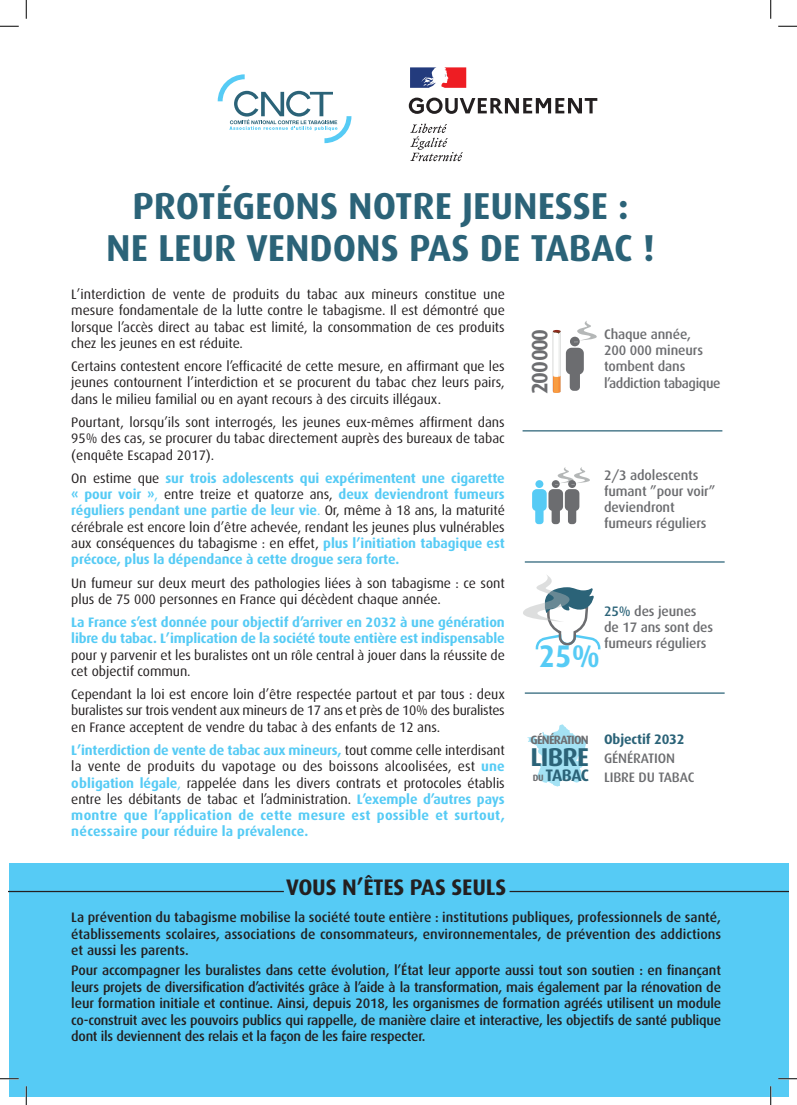
<style>
.page{position:relative;width:797px;height:1105px;background:#fff}
.page>*{position:absolute;margin:0;border:0;box-sizing:border-box;transform-origin:0 0}
.t1{font:700 37.5px/41.6px "Dax";color:#2b6378;text-align:center}
.t2{font:700 31.25px "Dax";color:#56cbf5;scale:.9 1}
.t3{font:700 25.88px "Dax";letter-spacing:-.03em;color:#2b6378}
.t4{font:700 22.5px "Dax";letter-spacing:-.01em;color:#231f20}
.t5{font:700 22.38px "Dax";letter-spacing:-.075em;color:#6c6d70;scale:.94 1}
.t6{font:700 16.62px "Dax";letter-spacing:-.035em;color:#2b6378}
.t7{font:13.75px/16.2px "Dax";letter-spacing:-.005em;color:#231f20;text-align:justify}
.t8{font:500 13.75px/16.5px "Dax";letter-spacing:-.02em;color:#231f20;text-align:justify}
.t9{font:700 13.75px/16.2px "Dax";letter-spacing:-.01em;color:#56cbf5;text-align:justify}
.t10{font:500 13.75px/16.2px "Dax";letter-spacing:-.01em;color:#6c6d70}
.t11{font:700 13.75px "Dax";letter-spacing:-.01em;color:#2b6378}
.t12{font:700 12px "Dax";letter-spacing:-.06em;color:#6c6d70}
.s1{font-weight:400;color:#231f20}
.s2{font-weight:400}
.s3{font-weight:700;color:#56cbf5}
.s4{color:#56cbf5}
.s5{color:#2b6378}
.s6{font-size:9.12px;color:#6c6d70}
</style>
<div class="page">
<div style="left:9px;top:863px;width:779px;height:233px;background:#56cbf5"></div>
<svg style="left:218px;top:74px;width:133px;height:69px"></svg>
<hr style="left:522px;top:430px;width:200px;height:1px;background:#2b6378">
<hr style="left:525px;top:561px;width:199px;height:2px;background:#2b6378">
<hr style="left:525px;top:692px;width:199px;height:2px;background:#2b6378">
<svg style="left:532px;top:467px;width:58px;height:57px"></svg>
<svg style="left:527px;top:724px;width:60px;height:63px"></svg>
<svg style="left:553px;top:330px;width:7px;height:63px"></svg>
<svg style="left:566px;top:321px;width:31px;height:70px"></svg>
<svg style="left:523px;top:575px;width:78px;height:75px"></svg>
<hr style="left:9px;top:891px;width:275px;height:1px;background:#231f20">
<hr style="left:509px;top:891px;width:279px;height:1px;background:#231f20">
<svg style="left:409px;top:98px;width:188px;height:16px"></svg>
<svg style="left:410px;top:124px;width:53px;height:37px"></svg>
<svg style="left:410px;top:67px;width:56px;height:21px"></svg>
<svg style="left:0;top:25px;width:19px;height:2px"></svg>
<svg style="left:778px;top:25px;width:19px;height:2px"></svg>
<svg style="left:0;top:1078px;width:19px;height:1px"></svg>
<svg style="left:778px;top:1078px;width:19px;height:1px"></svg>
<svg style="left:25px;top:0;width:2px;height:19px"></svg>
<svg style="left:25px;top:1086px;width:2px;height:19px"></svg>
<svg style="left:770px;top:0;width:1px;height:19px"></svg>
<svg style="left:770px;top:1086px;width:1px;height:19px"></svg>
<h1 class="t1" style="left:106px;top:185px;width:550px">PROTÉGEONS NOTRE JEUNESSE :<br>NE LEUR VENDONS PAS DE TABAC !</h1>
<p class="t7" style="left:71px;top:286px;width:435px">L’interdiction de vente de produits du tabac aux mineurs constitue une mesure fondamentale de la lutte contre le tabagisme. Il est démontré que lorsque l’accès direct au tabac est limité, la consommation de ces produits chez les jeunes en est réduite.</p>
<p class="t7" style="left:71px;top:358px;width:435px">Certains contestent encore l’efficacité de cette mesure, en affirmant que les jeunes contournent l’interdiction et se procurent du tabac chez leurs pairs, dans le milieu familial ou en ayant recours à des circuits illégaux.</p>
<p class="t7" style="left:71px;top:414px;width:435px">Pourtant, lorsqu’ils sont interrogés, les jeunes eux-mêmes affirment dans 95% des cas, se procurer du tabac directement auprès des bureaux de tabac (enquête Escapad 2017).</p>
<p class="t9" style="left:71px;top:470px;width:435px"><span class="s1">On estime que</span> sur trois adolescents qui expérimentent une cigarette « pour voir »<span class="s2">,</span> <span class="s1">entre treize et quatorze ans,</span> deux deviendront fumeurs réguliers pendant une partie de leur vie<span class="s2">.</span> <span class="s1">Or, même à 18 ans, la maturité cérébrale est encore loin d’être achevée, rendant les jeunes plus vulnérables aux conséquences du tabagisme : en effet,</span> plus l’initiation tabagique est précoce, plus la dépendance à cette drogue sera forte.</p>
<p class="t7" style="left:71px;top:575px;width:435px">Un fumeur sur deux meurt des pathologies liées à son tabagisme : ce sont plus de 75 000 personnes en France qui décèdent chaque année.</p>
<p class="t9" style="left:71px;top:614px;width:435px">La France s’est donnée pour objectif d’arriver en 2032 à une génération libre du tabac. L’implication de la société toute entière est indispensable</p>
<p class="t7" style="left:71px;top:647px;width:435px">pour y parvenir et les buralistes ont un rôle central à jouer dans la réussite de cet objectif commun.</p>
<p class="t7" style="left:71px;top:686px;width:435px">Cependant la loi est encore loin d’être respectée partout et par tous : deux buralistes sur trois vendent aux mineurs de 17 ans et près de 10% des buralistes en France acceptent de vendre du tabac à des enfants de 12 ans.</p>
<p class="t7" style="left:71px;top:742px;width:435px"><span class="s3">L’interdiction de vente de tabac aux mineurs,</span> tout comme celle interdisant la vente de produits du vapotage ou des boissons alcoolisées, est <span class="s3">une obligation légale</span><span class="s4">,</span> rappelée dans les divers contrats et protocoles établis entre les débitants de tabac et l’administration. <span class="s3">L’exemple d’autres pays montre que l’application de cette mesure est possible et surtout, nécessaire pour réduire la prévalence.</span></p>
<h3 class="t5" style="left:527px;top:394px;width:71px;rotate:-90deg">200 000</h3>
<p class="t10" style="left:604px;top:326px;width:118px">Chaque année,<br>200 000 mineurs tombent dans l’addiction tabagique</p>
<p class="t10" style="left:604px;top:467px;width:113px">2/3 adolescents fumant ”pour voir” deviendront fumeurs réguliers</p>
<p class="t10" style="left:604px;top:603px;width:111px"><span class="s5">25%</span> des jeunes de 17 ans sont des fumeurs réguliers</p>
<h2 class="t2" style="left:539px;top:639px;width:69px">25%</h2>
<p class="t12" style="left:530px;top:733px;width:60px">GÉNÉRATION</p>
<h3 class="t3" style="left:530px;top:742px;width:60px">LIBRE</h3>
<p class="t6" style="left:532px;top:766px;width:58px"><span class="s6">DU</span> TABAC</p>
<p class="t11" style="left:604px;top:731px;width:82px">Objectif 2032</p>
<p class="t10" style="left:604px;top:749px;width:92px;line-height:18.8px">GÉNÉRATION<br>LIBRE DU TABAC</p>
<h3 class="t4" style="left:286px;top:875px;width:222px">VOUS N’ÊTES PAS SEULS</h3>
<p class="t8" style="left:71px;top:909px;width:651px">La prévention du tabagisme mobilise la société toute entière : institutions publiques, professionnels de santé, établissements scolaires, associations de consommateurs, environnementales, de prévention des addictions et aussi les parents.</p>
<p class="t8" style="left:71px;top:962px;width:651px">Pour accompagner les buralistes dans cette évolution, l’État leur apporte aussi tout son soutien : en finançant leurs projets de diversification d’activités grâce à l’aide à la transformation, mais également par la rénovation de leur formation initiale et continue. Ainsi, depuis 2018, les organismes de formation agréés utilisent un module co-construit avec les pouvoirs publics qui rappelle, de manière claire et interactive, les objectifs de santé publique dont ils deviennent des relais et la façon de les faire respecter.</p>
</div>
